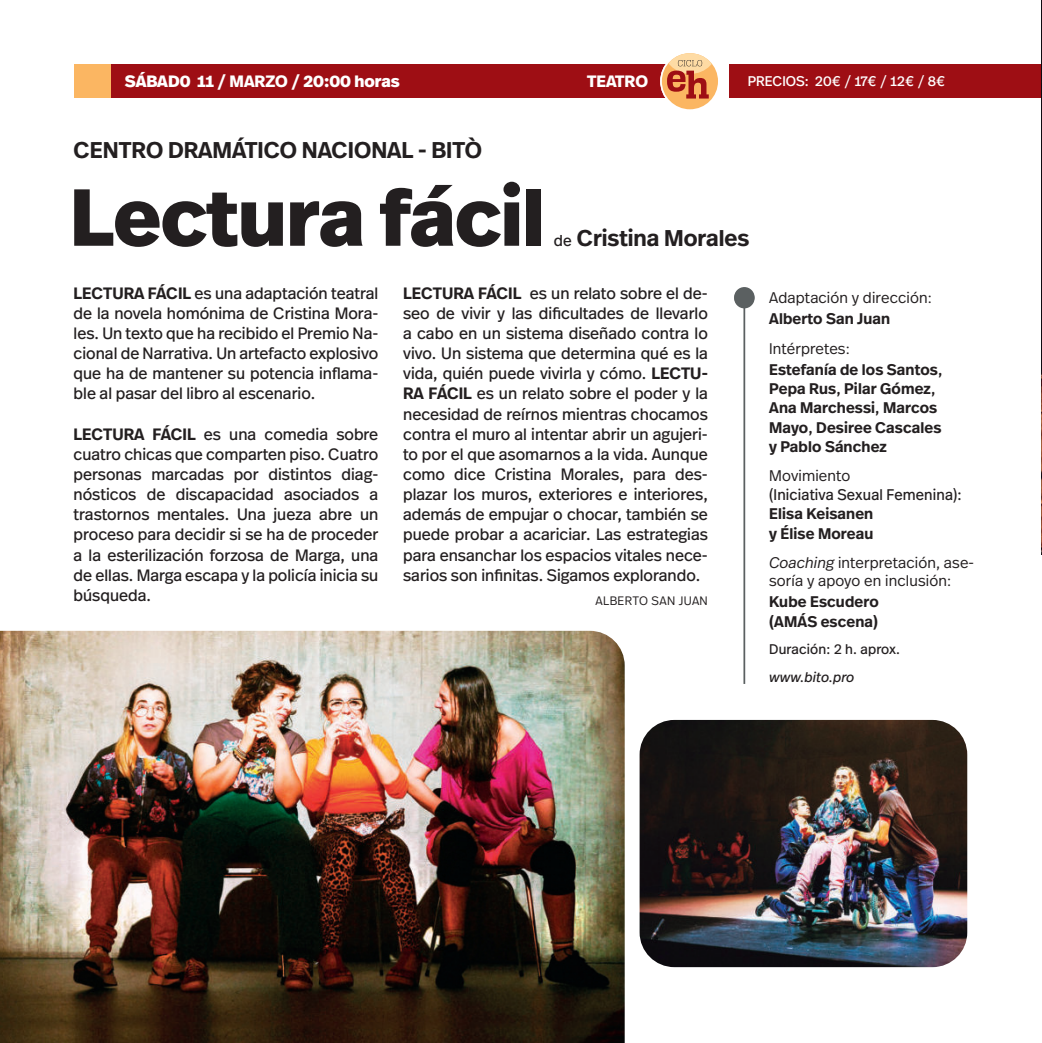
<style>
.page{position:relative;width:1042px;height:1043px;background:#fff}
.page>*{position:absolute;margin:0;border:0;box-sizing:border-box;transform-origin:0 0}
.t1{font:800 80.5px "Real Head Pro";color:#231f20}
.t2{font:600 22.75px "Real Head Pro";color:#231f20}
.t3{font:16.45px/20.1px "Real Head Pro";color:#231f20;text-align:justify}
.t4{font:800 16.45px "Real Head Pro";color:#fff}
.t5{font:700 16.45px "Real Head Pro";color:#fff}
.t6{font:600 15.4px/19.2px "Real Head Pro";letter-spacing:.01em;color:#231f20}
.t7{font:300 15.4px/18.6px "Real Head Pro";letter-spacing:.01em;color:#231f20}
.t8{font:15.4px "Real Head Pro";letter-spacing:.01em;color:#231f20}
.t9{font:14px "Real Head Pro";color:#fff}
.t10{font:14px "Real Head Pro";letter-spacing:.01em;color:#231f20}
.t11{font:italic 14px "Real Head Pro";letter-spacing:.01em;color:#231f20}
.t12{font:300 12.25px "Real Head Pro";letter-spacing:.03em;color:#231f20}
.s1{font-weight:700}
.s2{font-weight:400;font-size:15.75px}
.s3{font-weight:600}
.s4{font-weight:300}
.s5{font-weight:400}
.s6{font-style:italic}
</style>
<div class="page">
<div style="left:729px;top:64px;width:312px;height:34px;background:#9e0e14"></div>
<div style="left:74px;top:64px;width:618px;height:34px;background:#9e0e14"></div>
<div style="left:74px;top:64px;width:36px;height:34px;background:#fbb662"></div>
<img style="left:1041px;top:1px;width:1px;height:553px">
<svg style="left:734px;top:288px;width:20px;height:20px"></svg>
<hr style="left:743px;top:293px;width:2px;height:390px;background:#5b6061">
<div style="left:734px;top:287px;width:20px;height:20px;background:#5b6061;border-radius:50%"></div>
<img style="left:0;top:630px;width:624px;height:412px">
<img style="left:639px;top:719px;width:327px;height:247px">
<div style="left:660px;top:51px;width:59px;height:60px;border:3px solid #fff;border-radius:50%"></div>
<div style="left:661px;top:53px;width:56px;height:56px;background:#fbb662;border-radius:50%"></div>
<svg style="left:662px;top:53px;width:55px;height:45px"></svg>
<p class="t4" style="left:125px;top:72px;width:276px">SÁBAD0 11 <span class="s1">/ MARZO /</span> 20:00 horas</p>
<p class="t5" style="left:587px;top:72px;width:62px">TEATRO</p>
<p class="t9" style="left:747px;top:74px;width:199px">PRECIOS: 20€ / 17€ / 12€ / 8€</p>
<h2 class="t2" style="left:74px;top:137px;width:410px">CENTRO DRAMÁTICO NACIONAL - BITÒ</h2>
<h1 class="t1" style="left:70px;top:172px;width:476px">Lectura fácil</h1>
<h2 class="t2" style="left:553px;top:225px;width:197px"><span class="s2">de</span> Cristina Morales</h2>
<p class="t3" style="left:74px;top:283px;width:306px"><span class="s3">LECTURA FÁCIL</span> es una adaptación teatral de la novela homónima de Cristina Mora&shy;les. Un texto que ha recibido el Premio Na&shy;cional de Narrativa. Un artefacto explosivo que ha de mantener su potencia inflama&shy;ble al pasar del libro al escenario.</p>
<p class="t3" style="left:74px;top:424px;width:306px"><span class="s3">LECTURA FÁCIL</span> es una comedia sobre cuatro chicas que comparten piso. Cuatro personas marcadas por distintos diag&shy;nósticos de discapacidad asociados a trastornos mentales. Una jueza abre un proceso para decidir si se ha de proceder a la esterilización forzosa de Marga, una de ellas. Marga escapa y la policía inicia su búsqueda.</p>
<p class="t3" style="left:403px;top:283px;width:306px"><span class="s3">LECTURA FÁCIL</span> es un relato sobre el de&shy;seo de vivir y las dificultades de llevarlo a cabo en un sistema diseñado contra lo vivo. Un sistema que determina qué es la vida, quién puede vivirla y cómo. <span class="s3">LECTU-RA FÁCIL</span> es un relato sobre el poder y la necesidad de reírnos mientras chocamos contra el muro al intentar abrir un agujeri&shy;to por el que asomarnos a la vida. Aunque como dice Cristina Morales, para des&shy;plazar los muros, exteriores e interiores, además de empujar o chocar, también se puede probar a acariciar. Las estrategias para ensanchar los espacios vitales nece&shy;sarios son infinitas. Sigamos explorando.</p>
<p class="t12" style="left:595px;top:594px;width:114px">ALBERTO SAN JUAN</p>
<p class="t7" style="left:769px;top:288px;width:164px">Adaptación y dirección:</p>
<p class="t6" style="left:769px;top:309px;width:122px">Alberto San Juan</p>
<p class="t6" style="left:769px;top:338px;width:175px;line-height:21px"><span class="s4">Intérpretes:<br></span>Estefanía de los Santos<span class="s5">,</span></p>
<p class="t6" style="left:769px;top:379px;width:174px">Pepa Rus<span class="s5">,</span> Pilar Gómez<span class="s5">,<br></span>Ana Marchessi<span class="s5">,</span> Marcos<br>Mayo<span class="s5">,</span> Desiree Cascales y Pablo Sánchez</p>
<p class="t7" style="left:769px;top:466px;width:83px">Movimiento</p>
<p class="t8" style="left:769px;top:486px;width:194px">(Iniciativa Sexual Femenina):</p>
<p class="t6" style="left:769px;top:504px;width:106px">Elisa Keisanen y Élise Moreau</p>
<p class="t7" style="left:769px;top:553px;width:206px"><span class="s6">Coaching</span> interpretación, ase&shy;soría y apoyo en inclusión:</p>
<p class="t6" style="left:769px;top:592px;width:111px">Kube Escudero (AMÁS escena)</p>
<p class="t10" style="left:769px;top:641px;width:132px">Duración: 2 h. aprox.</p>
<p class="t11" style="left:769px;top:670px;width:87px">www.bito.pro</p>
</div>
